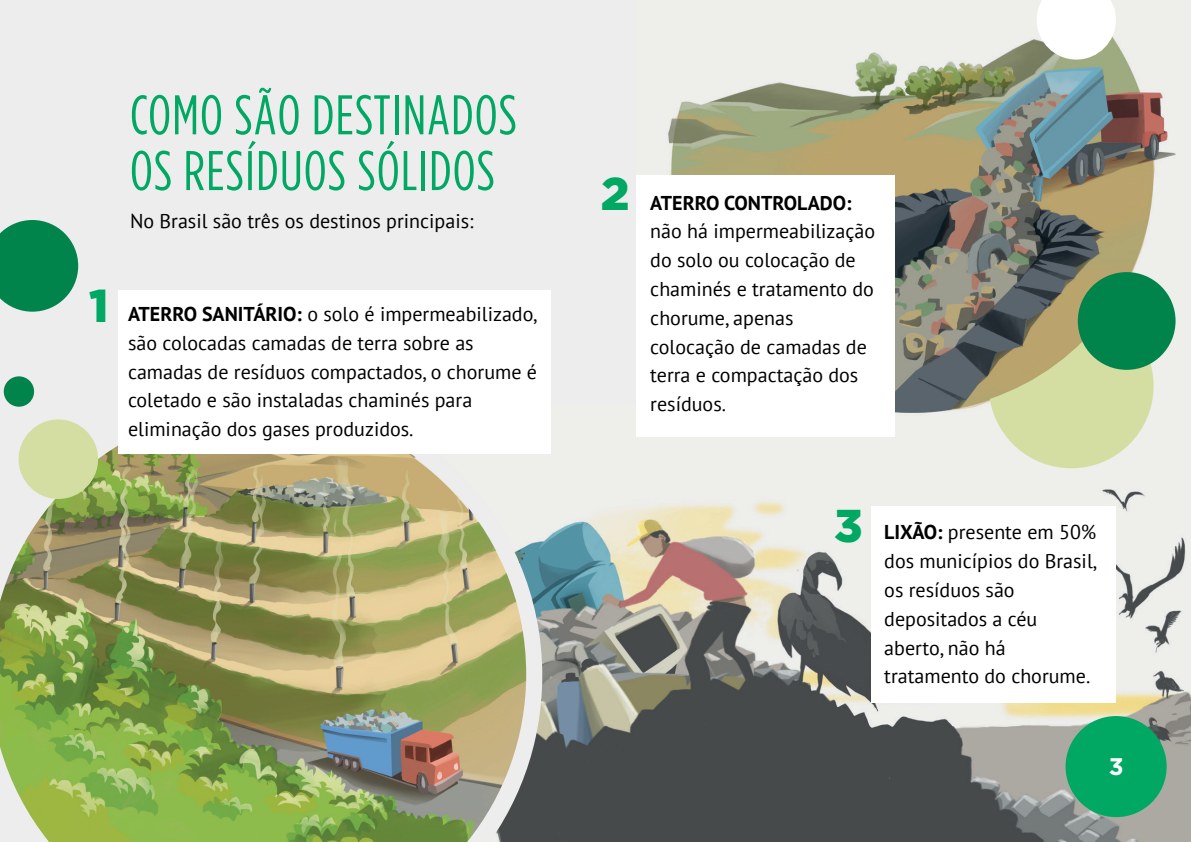
<style>
.page{position:relative;width:1191px;height:842px;background:#ecedec}
.page>*{position:absolute;margin:0;border:0;box-sizing:border-box;transform-origin:0 0}
.t1{font:55.8px/55.8px "Gotham Condensed";letter-spacing:.02em;color:#00a864}
.t2{font:900 46px "Gotham";color:#00a864}
.t3{font:700 24px "Gotham";color:#fff}
.t4{font:20px/28.8px "PT Sans";color:#000001}
.t5{font:700 20px "PT Sans";color:#000001}
.s1{font-weight:700}
</style>
<div class="page">
<img style="left:542px;top:406px;width:649px;height:436px">
<img style="left:637px;top:39px;width:554px;height:411px">
<svg style="left:1036px;top:0;width:80px;height:60px;background:#eff0eb"></svg>
<svg style="left:989px;top:312px;width:164px;height:156px;background:#c6c89a"></svg>
<div style="left:1077px;top:272px;width:98px;height:98px;background:#00844c;border-radius:50%"></div>
<svg style="left:3px;top:387px;width:539px;height:455px"></svg>
<img style="left:0;top:406px;width:526px;height:436px">
<div style="left:118px;top:290px;width:432px;height:163px;background:#fff"></div>
<div style="left:871px;top:506px;width:245px;height:196px;background:#fff"></div>
<div style="left:636px;top:176px;width:258px;height:261px;background:#fff"></div>
<div style="left:19px;top:419px;width:79px;height:80px;background:#d4dea2;border-radius:50%"></div>
<div style="left:4px;top:376px;width:30px;height:31px;background:#00844c;border-radius:50%"></div>
<svg style="left:0;top:220px;width:78px;height:92px"></svg>
<div style="left:1065px;top:716px;width:101px;height:101px;background:#00a864;border-radius:50%"></div>
<h1 class="t1" style="left:130px;top:86px;width:388px">COMO SÃO DESTINADOS<br>OS RESÍDUOS SÓLIDOS</h1>
<p class="t4" style="left:130px;top:206px;width:345px">No Brasil são três os destinos principais:</p>
<h2 class="t2" style="left:89px;top:279px;width:21px">1</h2>
<p class="t4" style="left:128px;top:299px;width:411px"><span class="s1">ATERRO SANITÁRIO:</span> o solo é impermeabilizado, são colocadas camadas de terra sobre as camadas de resíduos compactados, o chorume é coletado e são instaladas chaminés para eliminação dos gases produzidos.</p>
<h2 class="t2" style="left:600px;top:167px;width:30px">2</h2>
<p class="t5" style="left:650px;top:189px;width:203px">ATERRO CONTROLADO:</p>
<p class="t4" style="left:650px;top:216px;width:226px">não há impermeabilização do solo ou colocação de chaminés e tratamento do chorume, apenas colocação de camadas de terra e compactação dos resíduos.</p>
<h2 class="t2" style="left:834px;top:499px;width:30px">3</h2>
<p class="t4" style="left:884px;top:517px;width:214px"><span class="s1">LIXÃO:</span> presente em 50% dos municípios do Brasil, os resíduos são depositados a céu aberto, não há tratamento do chorume.</p>
<p class="t3" style="left:1108px;top:752px;width:16px">3</p>
</div>
